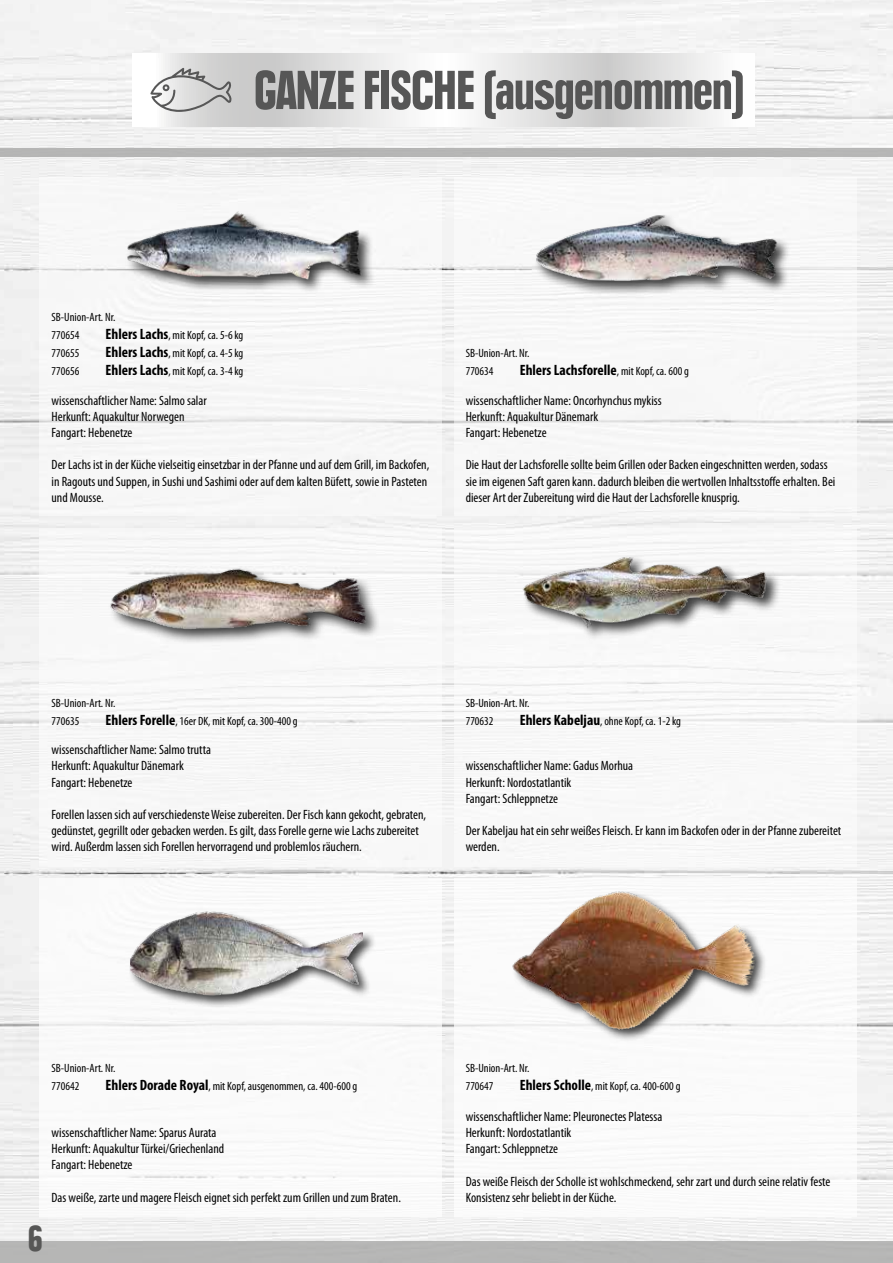
<style>
.page{position:relative;width:893px;height:1263px;background:#fff}
.page>*{position:absolute;margin:0;border:0;box-sizing:border-box;transform-origin:0 0}
.t1{font:900 condensed 54px "Plak Com";color:#565656}
.t2{font:900 condensed 37.5px "Plak Com";color:#575756}
.t3{font:700 condensed 15px "Myriad Pro";color:#000}
.t4{font:condensed 13.5px/16.2px "Myriad Pro";color:#000}
.t5{font:condensed 12px/18px "Myriad Pro";color:#000}
.s1{font-weight:700;font-size:15px}
.s2{font-weight:400;font-size:12px}
</style>
<div class="page">
<img style="left:0;top:0;width:893px;height:1241px">
<div style="left:40px;top:177px;width:402px;height:338px;background:#f7f7f7"></div>
<div style="left:40px;top:528px;width:402px;height:338px;background:#f8f8f8"></div>
<div style="left:40px;top:878px;width:402px;height:339px;background:#fff"></div>
<div style="left:454px;top:878px;width:402px;height:339px;background:#fff"></div>
<div style="left:454px;top:528px;width:402px;height:338px;background:#f8f8f8"></div>
<div style="left:454px;top:177px;width:402px;height:338px;background:#f8f8f8"></div>
<div style="left:0;top:149px;width:892px;height:8px;background:#b6b6b5"></div>
<div style="left:534px;top:213px;width:257px;height:83px;background:#000;opacity:.75"></div>
<img style="left:531px;top:213px;width:248px;height:71px">
<img style="left:108px;top:552px;width:271px;height:89px">
<img style="left:517px;top:554px;width:258px;height:81px">
<div style="left:0;top:1241px;width:893px;height:22px;background:#b6b6b5"></div>
<svg style="left:133px;top:54px;width:621px;height:72px"></svg>
<svg style="left:150px;top:68px;width:82px;height:44px"></svg>
<div style="left:125px;top:210px;width:250px;height:84px;background:#000;opacity:.75"></div>
<img style="left:125px;top:210px;width:248px;height:71px">
<div style="left:128px;top:910px;width:248px;height:98px;background:#000;opacity:.75"></div>
<img style="left:130px;top:900px;width:233px;height:110px">
<img style="left:495px;top:871px;width:273px;height:170px">
<h1 class="t1" style="left:254px;top:58px;width:491px">GANZE FISCHE (ausgenommen)</h1>
<p class="t5" style="left:52px;top:309px;width:65px">SB-Union-Art. Nr.<br>770654</p>
<p class="t5" style="left:106px;top:327px;width:139px"><span class="s1">Ehlers Lachs</span>, mit Kopf, ca. 5-6 kg</p>
<p class="t5" style="left:52px;top:345px;width:29px">770655</p>
<p class="t5" style="left:106px;top:345px;width:139px"><span class="s1">Ehlers Lachs</span>, mit Kopf, ca. 4-5 kg</p>
<p class="t5" style="left:52px;top:363px;width:29px">770656</p>
<p class="t5" style="left:106px;top:363px;width:139px"><span class="s1">Ehlers Lachs</span>, mit Kopf, ca. 3-4 kg</p>
<p class="t5" style="left:466px;top:345px;width:65px">SB-Union-Art. Nr.<br>770634</p>
<p class="t3" style="left:520px;top:362px;width:171px">Ehlers Lachsforelle<span class="s2">, mit Kopf, ca. 600 g</span></p>
<p class="t4" style="left:52px;top:392px;width:157px">wissenschaftlicher Name: Salmo salar<br>Herkunft: Aquakultur Norwegen<br>Fangart: Hebenetze</p>
<p class="t4" style="left:52px;top:457px;width:379px">Der Lachs ist in der Küche vielseitig einsetzbar in der Pfanne und auf dem Grill, im Backofen, in Ragouts und Suppen, in Sushi und Sashimi oder auf dem kalten Büfett, sowie in Pasteten und Mousse.</p>
<p class="t4" style="left:466px;top:392px;width:197px">wissenschaftlicher Name: Oncorhynchus mykiss<br>Herkunft: Aquakultur Dänemark<br>Fangart: Hebenetze</p>
<p class="t4" style="left:466px;top:457px;width:371px">Die Haut der Lachsforelle sollte beim Grillen oder Backen eingeschnitten werden, sodass sie im eigenen Saft garen kann. dadurch bleiben die wertvollen Inhaltsstoffe erhalten. Bei dieser Art der Zubereitung wird die Haut der Lachsforelle knusprig.</p>
<p class="t5" style="left:52px;top:695px;width:65px">SB-Union-Art. Nr.<br>770635</p>
<p class="t5" style="left:106px;top:713px;width:194px"><span class="s1">Ehlers Forelle</span>, 16er DK, mit Kopf, ca. 300-400 g</p>
<p class="t4" style="left:52px;top:742px;width:161px">wissenschaftlicher Name: Salmo trutta<br>Herkunft: Aquakultur Dänemark<br>Fangart: Hebenetze</p>
<p class="t4" style="left:52px;top:807px;width:376px">Forellen lassen sich auf verschiedenste Weise zubereiten. Der Fisch kann gekocht, gebraten, gedünstet, gegrillt oder gebacken werden. Es gilt, dass Forelle gerne wie Lachs zubereitet wird. Außerdm lassen sich Forellen hervorragend und problemlos räuchern.</p>
<p class="t5" style="left:466px;top:695px;width:65px">SB-Union-Art. Nr.<br>770632</p>
<p class="t5" style="left:520px;top:713px;width:163px"><span class="s1">Ehlers Kabeljau</span>, ohne Kopf, ca. 1-2 kg</p>
<p class="t4" style="left:466px;top:758px;width:169px">wissenschaftlicher Name: Gadus Morhua<br>Herkunft: Nordostatlantik<br>Fangart: Schleppnetze</p>
<p class="t4" style="left:466px;top:823px;width:377px">Der Kabeljau hat ein sehr weißes Fleisch. Er kann im Backofen oder in der Pfanne zubereitet werden.</p>
<p class="t5" style="left:52px;top:1059px;width:65px">SB-Union-Art. Nr.<br>770642</p>
<p class="t5" style="left:106px;top:1077px;width:253px"><span class="s1">Ehlers Dorade Royal</span>, mit Kopf, ausgenommen, ca. 400-600 g</p>
<h2 class="t2" style="left:28px;top:1215px;width:16px">6</h2>
<p class="t4" style="left:52px;top:1124px;width:174px">wissenschaftlicher Name: Sparus Aurata<br>Herkunft: Aquakultur Türkei/Griechenland<br>Fangart: Hebenetze</p>
<p class="t4" style="left:52px;top:1189px;width:351px">Das weiße, zarte und magere Fleisch eignet sich perfekt zum Grillen und zum Braten.</p>
<p class="t5" style="left:466px;top:1059px;width:65px">SB-Union-Art. Nr.<br>770647</p>
<p class="t5" style="left:520px;top:1077px;width:162px"><span class="s1">Ehlers Scholle</span>, mit Kopf, ca. 400-600 g</p>
<p class="t4" style="left:466px;top:1108px;width:198px">wissenschaftlicher Name: Pleuronectes Platessa<br>Herkunft: Nordostatlantik<br>Fangart: Schleppnetze</p>
<p class="t4" style="left:466px;top:1173px;width:366px">Das weiße Fleisch der Scholle ist wohlschmeckend, sehr zart und durch seine relativ feste<br>Konsistenz sehr beliebt in der Küche.</p>
</div>
